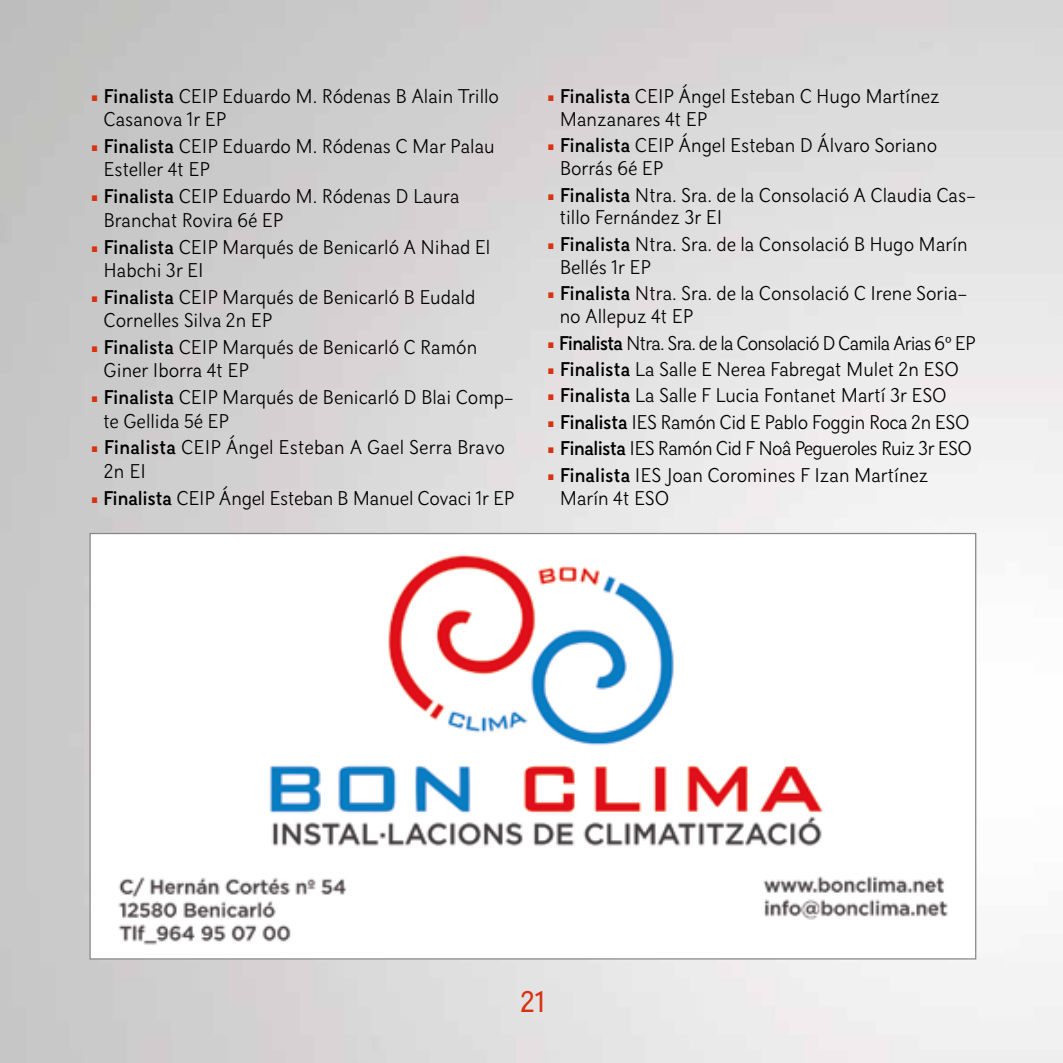
<style>
.page{position:relative;width:1063px;height:1063px;background:#fff}
.page>*{position:absolute;margin:0;border:0;box-sizing:border-box;transform-origin:0 0}
.t1{font:30px "Selfica";color:#d83210}
.t2{font:300 20px/23.2px "Selfica";color:#000}
.t3{font:300 20px "Selfica";letter-spacing:-.04em;color:#000}
.t4{font:300 20px "Selfica";letter-spacing:-.03em;color:#000}
.t5{font:300 20px "Selfica";letter-spacing:-.02em;color:#000}
.s1{font-family:"Titillium";font-weight:700;color:#d83210}
.s2{font-weight:500}
</style>
<div class="page">
<div style="left:0;top:0;width:48px;height:286px;background:#c1c1bf"></div>
<img style="left:118px;top:554px;width:830px;height:391px">
<p class="t2" style="left:104px;top:83px;width:397px;text-indent:-13px"><span class="s1">•</span> <span class="s2">Finalista</span> CEIP Eduardo M. Ródenas B Alain Trillo<br>Casanova 1r EP</p>
<p class="t2" style="left:104px;top:133px;width:393px;text-indent:-13px"><span class="s1">•</span> <span class="s2">Finalista</span> CEIP Eduardo M. Ródenas C Mar Palau<br>Esteller 4t EP</p>
<p class="t2" style="left:104px;top:183px;width:358px;text-indent:-13px"><span class="s1">•</span> <span class="s2">Finalista</span> CEIP Eduardo M. Ródenas D Laura<br>Branchat Rovira 6é EP</p>
<p class="t2" style="left:104px;top:234px;width:388px;text-indent:-13px"><span class="s1">•</span> <span class="s2">Finalista</span> CEIP Marqués de Benicarló A Nihad El<br>Habchi 3r EI</p>
<p class="t2" style="left:104px;top:284px;width:373px;text-indent:-13px"><span class="s1">•</span> <span class="s2">Finalista</span> CEIP Marqués de Benicarló B Eudald<br>Cornelles Silva 2n EP</p>
<p class="t2" style="left:104px;top:334px;width:375px;text-indent:-13px"><span class="s1">•</span> <span class="s2">Finalista</span> CEIP Marqués de Benicarló C Ramón<br>Giner Iborra 4t EP</p>
<p class="t2" style="left:104px;top:384px;width:411px;text-indent:-13px"><span class="s1">•</span> <span class="s2">Finalista</span> CEIP Marqués de Benicarló D Blai Comp&shy;te Gellida 5é EP</p>
<p class="t2" style="left:104px;top:434px;width:403px;text-indent:-14px"><span class="s1">•</span> <span class="s2">Finalista</span> CEIP Ángel Esteban A Gael Serra Bravo<br>2n EI</p>
<p class="t2" style="left:90px;top:485px;width:426px"><span class="s1">•</span> <span class="s2">Finalista</span> CEIP Ángel Esteban B Manuel Covaci 1r EP</p>
<p class="t2" style="left:560px;top:83px;width:382px;text-indent:-13px"><span class="s1">•</span> <span class="s2">Finalista</span> CEIP Ángel Esteban C Hugo Martínez<br>Manzanares 4t EP</p>
<p class="t2" style="left:560px;top:132px;width:379px;text-indent:-13px"><span class="s1">•</span> <span class="s2">Finalista</span> CEIP Ángel Esteban D Álvaro Soriano<br>Borrás 6é EP</p>
<p class="t2" style="left:560px;top:182px;width:418px;text-indent:-13px"><span class="s1">•</span> <span class="s2">Finalista</span> Ntra. Sra. de la Consolació A Claudia Cas&shy;tillo Fernández 3r EI</p>
<p class="t2" style="left:560px;top:231px;width:410px;text-indent:-13px"><span class="s1">•</span> <span class="s2">Finalista</span> Ntra. Sra. de la Consolació B Hugo Marín<br>Bellés 1r EP</p>
<p class="t2" style="left:560px;top:280px;width:409px;text-indent:-13px"><span class="s1">•</span> <span class="s2">Finalista</span> Ntra. Sra. de la Consolació C Irene Soria&shy;no Allepuz 4t EP</p>
<p class="t3" style="left:546px;top:327px;width:431px"><span class="s1">•</span> <span class="s2">Finalista</span> Ntra. Sra. de la Consolació D Camila Arias 6º EP</p>
<p class="t2" style="left:546px;top:356px;width:414px"><span class="s1">•</span> <span class="s2">Finalista</span> La Salle E Nerea Fabregat Mulet 2n ESO</p>
<p class="t2" style="left:546px;top:382px;width:402px"><span class="s1">•</span> <span class="s2">Finalista</span> La Salle F Lucia Fontanet Martí 3r ESO</p>
<p class="t5" style="left:546px;top:406px;width:425px"><span class="s1">•</span> <span class="s2">Finalista</span> IES Ramón Cid E Pablo Foggin Roca 2n ESO</p>
<p class="t4" style="left:546px;top:433px;width:427px"><span class="s1">•</span> <span class="s2">Finalista</span> IES Ramón Cid F Noâ Pegueroles Ruiz 3r ESO</p>
<p class="t2" style="left:560px;top:462px;width:370px;text-indent:-13px"><span class="s1">•</span> <span class="s2">Finalista</span> IES Joan Coromines F Izan Martínez<br>Marín 4t ESO</p>
<h1 class="t1" style="left:520px;top:977px;width:27px">21</h1>
</div>
